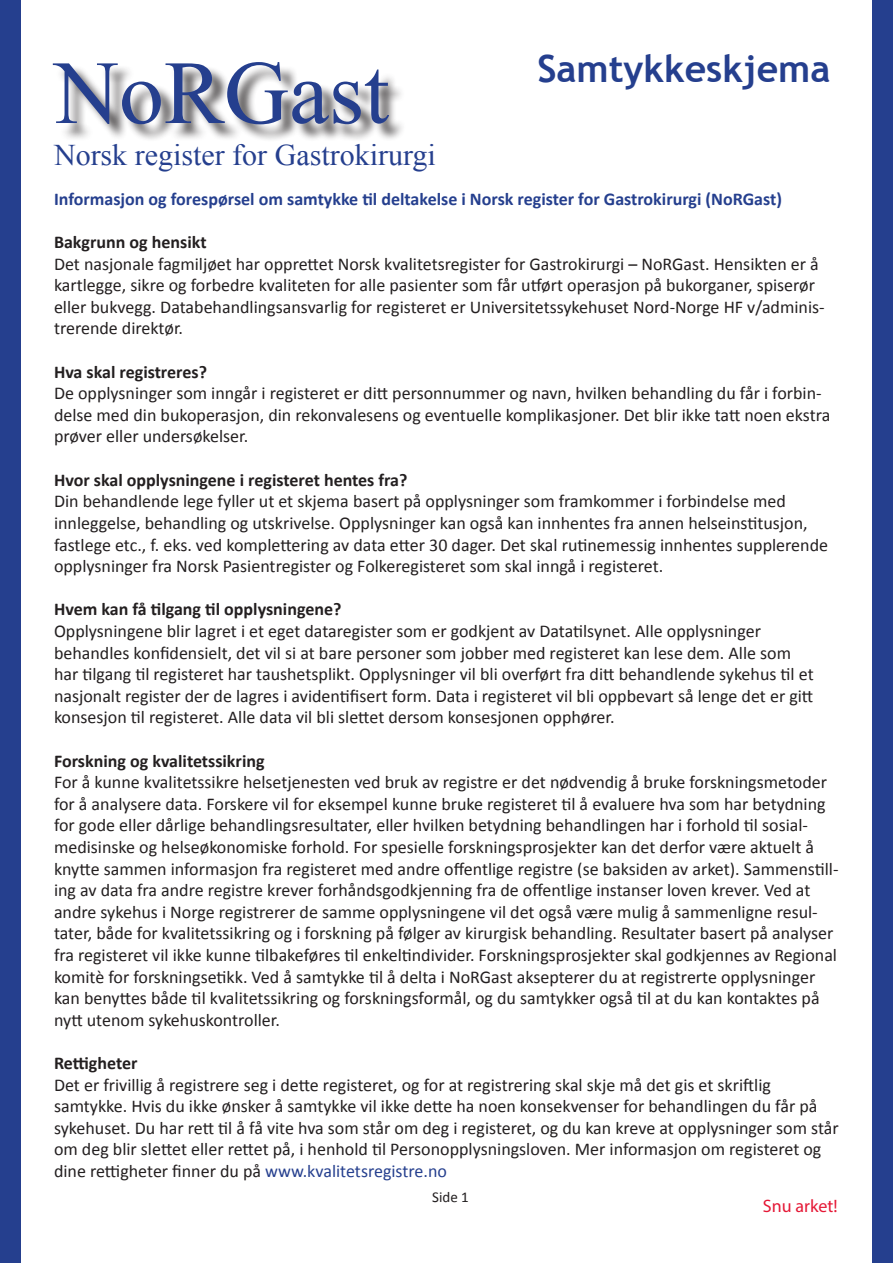
<style>
.page{position:relative;width:893px;height:1263px;background:#fff}
.page>*{position:absolute;margin:0;border:0;box-sizing:border-box;transform-origin:0 0}
.t1{font:90px "Times New Roman";color:#253f8e}
.t2{font:700 37.5px "Trebuchet MS";color:#253f8e}
.t3{font:30px "Times New Roman";color:#253f8e}
.t4{font:18px/21.6px "Calibri";color:#231f20}
.t5{font:700 18px "Calibri";color:#231f20}
.t6{font:700 18px "Calibri";color:#253f8e}
.t7{font:18px "Myriad Pro";color:#e51836}
.t8{font:15px "Calibri";color:#231f20}
.s1{color:#253f8e}
</style>
<div class="page">
<div style="left:56px;top:64px;width:351px;height:79px;background:#231f20;opacity:.75"></div>
<div style="left:0;top:0;width:20px;height:1263px;background:#253f8e"></div>
<div style="left:873px;top:0;width:20px;height:1263px;background:#253f8e"></div>
<p class="t1" style="left:54px;top:32px;width:336px">NoRGast</p>
<p class="t3" style="left:54px;top:135px;width:383px">Norsk register for Gastrokirurgi</p>
<p class="t2" style="left:537px;top:45px;width:295px">Samtykkeskjema</p>
<p class="t6" style="left:54px;top:187px;width:729px">Informasjon og forespørsel om samtykke til deltakelse i Norsk register for Gastrokirurgi (NoRGast)</p>
<p class="t5" style="left:54px;top:231px;width:154px">Bakgrunn og hensikt</p>
<p class="t4" style="left:54px;top:253px;width:772px">Det nasjonale fagmiljøet har opprettet Norsk kvalitetsregister for Gastrokirurgi – NoRGast. Hensikten er å kartlegge, sikre og forbedre kvaliteten for alle pasienter som får utført operasjon på bukorganer, spiserør eller bukvegg. Databehandlingsansvarlig for registeret er Universitetssykehuset Nord-Norge HF v/adminis&shy;trerende direktør.</p>
<p class="t5" style="left:54px;top:360px;width:154px">Hva skal registreres?</p>
<p class="t4" style="left:54px;top:383px;width:778px">De opplysninger som inngår i registeret er ditt personnummer og navn, hvilken behandling du får i forbin&shy;delse med din bukoperasjon, din rekonvalesens og eventuelle komplikasjoner. Det blir ikke tatt noen ekstra prøver eller undersøkelser.</p>
<p class="t5" style="left:54px;top:468px;width:355px">Hvor skal opplysningene i registeret hentes fra?</p>
<p class="t4" style="left:54px;top:491px;width:733px">Din behandlende lege fyller ut et skjema basert på opplysninger som framkommer i forbindelse med</p>
<p class="t4" style="left:54px;top:512px;width:776px">innleggelse, behandling og utskrivelse. Opplysninger kan også kan innhentes fra annen helseinstitusjon, fastlege etc., f. eks. ved komplettering av data etter 30 dager. Det skal rutinemessig innhentes supplerende opplysninger fra Norsk Pasientregister og Folkeregisteret som skal inngå i registeret.</p>
<p class="t5" style="left:54px;top:598px;width:289px">Hvem kan få tilgang til opplysningene?</p>
<p class="t4" style="left:54px;top:620px;width:708px">Opplysningene blir lagret i et eget dataregister som er godkjent av Datatilsynet. Alle opplysninger</p>
<p class="t4" style="left:54px;top:642px;width:761px">behandles konfidensielt, det vil si at bare personer som jobber med registeret kan lese dem. Alle som har tilgang til registeret har taushetsplikt. Opplysninger vil bli overført fra ditt behandlende sykehus til et nasjonalt register der de lagres i avidentifisert form. Data i registeret vil bli oppbevart så lenge det er gitt konsesjon til registeret. Alle data vil bli slettet dersom konsesjonen opphører.</p>
<p class="t5" style="left:54px;top:749px;width:212px">Forskning og kvalitetssikring</p>
<p class="t4" style="left:54px;top:771px;width:786px">For å kunne kvalitetssikre helsetjenesten ved bruk av registre er det nødvendig å bruke forskningsmetoder for å analysere data. Forskere vil for eksempel kunne bruke registeret til å evaluere hva som har betydning for gode eller dårlige behandlingsresultater, eller hvilken betydning behandlingen har i forhold til sosial&shy;medisinske og helseøkonomiske forhold. For spesielle forskningsprosjekter kan det derfor være aktuelt å knytte sammen informasjon fra registeret med andre offentlige registre (se baksiden av arket). Sammenstill&shy;ing av data fra andre registre krever forhåndsgodkjenning fra de offentlige instanser loven krever. Ved at andre sykehus i Norge registrerer de samme opplysningene vil det også være mulig å sammenligne resul&shy;tater, både for kvalitetssikring og i forskning på følger av kirurgisk behandling. Resultater basert på analyser fra registeret vil ikke kunne tilbakeføres til enkeltindivider. Forskningsprosjekter skal godkjennes av Regional komitè for forskningsetikk. Ved å samtykke til å delta i NoRGast aksepterer du at registrerte opplysninger kan benyttes både til kvalitetssikring og forskningsformål, og du samtykker også til at du kan kontaktes på nytt utenom sykehuskontroller.</p>
<p class="t5" style="left:54px;top:1051px;width:85px">Rettigheter</p>
<p class="t4" style="left:54px;top:1074px;width:718px">Det er frivillig å registrere seg i dette registeret, og for at registrering skal skje må det gis et skriftlig</p>
<p class="t4" style="left:54px;top:1095px;width:786px">samtykke. Hvis du ikke ønsker å samtykke vil ikke dette ha noen konsekvenser for behandlingen du får på sykehuset. Du har rett til å få vite hva som står om deg i registeret, og du kan kreve at opplysninger som står om deg blir slettet eller rettet på, i henhold til Personopplysningsloven. Mer informasjon om registeret og dine rettigheter finner du på <span class="s1">www.kvalitetsregistre.no</span></p>
<p class="t8" style="left:432px;top:1187px;width:38px">Side 1</p>
<p class="t7" style="left:763px;top:1194px;width:76px">Snu arket!</p>
</div>
